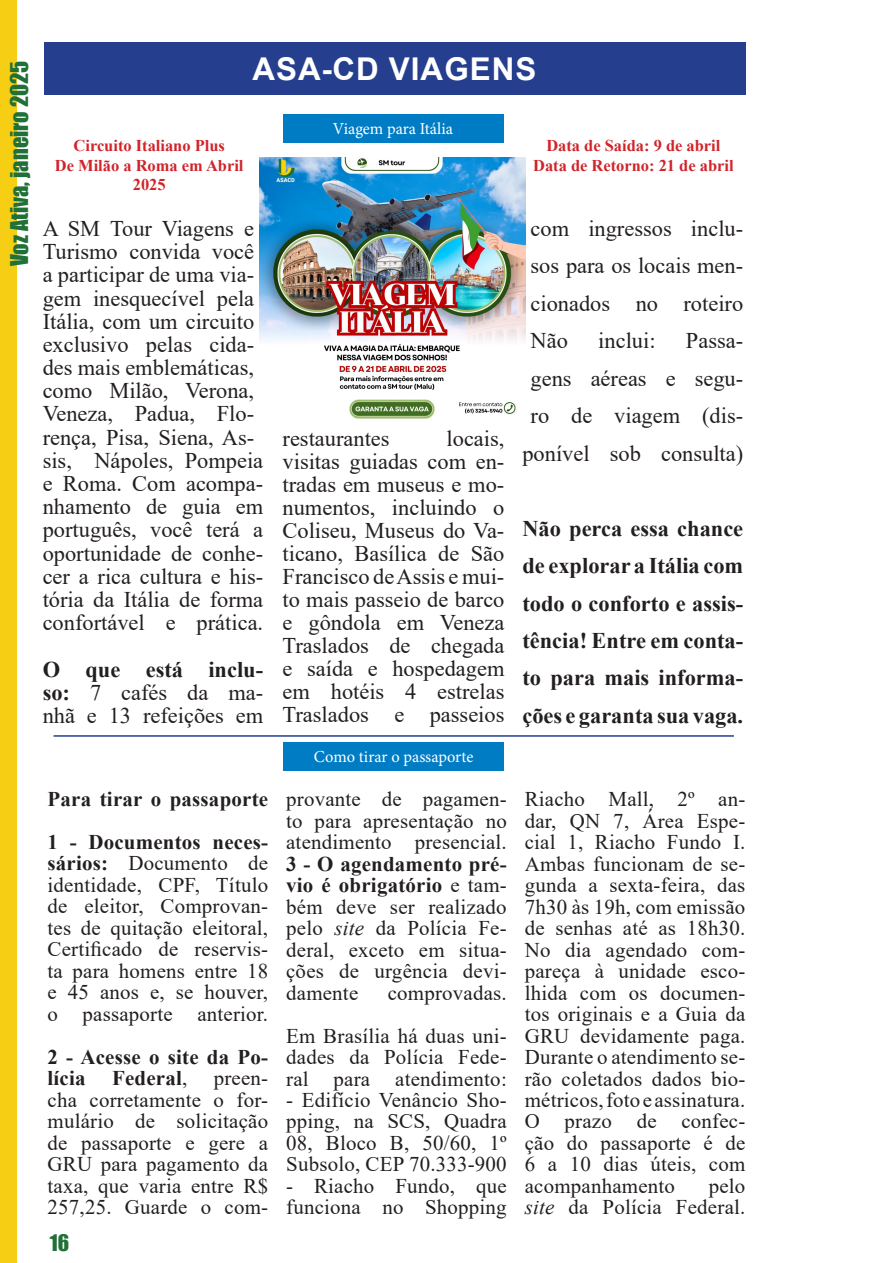
<style>
.page{position:relative;width:893px;height:1263px;background:#fff}
.page>*{position:absolute;margin:0;border:0;box-sizing:border-box;transform-origin:0 0}
.t1{font:700 31.35px "Arial";letter-spacing:.035em;color:#fff}
.t2{font:22.5px "Impact";color:#207038}
.t3{font:22.35px/23.2px "Times New Roman";color:#231f20;text-align:justify}
.t4{font:700 22.35px/37.5px "Times New Roman";color:#231f20;text-align:justify}
.t5{font:21px "Impact";color:#217038}
.t6{font:20.85px/21.5px "Times New Roman";letter-spacing:.01em;color:#231f20;text-align:justify}
.t7{font:700 20.85px/43px "Times New Roman";letter-spacing:.01em;color:#231f20}
.t8{font:16.8px "Minion Pro";color:#fff}
.t9{font:700 16.5px/19.5px "Times New Roman";color:#d1232a;text-align:center}
.s1{font-weight:700}
.s2{font-weight:400}
.s3{font-style:italic}
</style>
<div class="page">
<div style="left:0;top:0;width:17px;height:1263px;background:#f6cf15"></div>
<hr style="left:54px;top:735px;width:680px;height:2px;background:#253f8e">
<div style="left:44px;top:43px;width:701px;height:52px;background:#253f8e"></div>
<img style="left:260px;top:158px;width:265px;height:261px">
<div style="left:283px;top:114px;width:220px;height:28px;background:#007cc4"></div>
<div style="left:284px;top:742px;width:220px;height:28px;background:#007cc4"></div>
<p class="t2" style="left:2px;top:266px;width:207px;rotate:-90deg">Voz Ativa, janeiro 2025</p>
<p class="t1" style="left:252px;top:47px;width:286px">ASA-CD VIAGENS</p>
<p class="t8" style="left:333px;top:118px;width:122px">Viagem para Itália</p>
<p class="t9" style="left:55px;top:135px;width:190px">Circuito Italiano Plus<br>De Milão a Roma em Abril<br>2025</p>
<p class="t9" style="left:533px;top:135px;width:202px">Data de Saída: 9 de abril<br>Data de Retorno: 21 de abril</p>
<p class="t3" style="left:43px;top:216px;width:222px;text-align:left">A SM Tour Viagens e<br>Turismo convida você a participar de uma via&shy;gem inesquecível pela<br>Itália, com um circuito exclusivo pelas cida&shy;des mais emblemáticas, como Milão, Verona,<br>Veneza, Padua, Flo&shy;rença, Pisa, Siena, As&shy;sis, Nápoles, Pompeia e Roma. Com acompa&shy;nhamento de guia em português, você terá a oportunidade de conhe&shy;cer a rica cultura e his&shy;tória da Itália de forma confortável e prática.</p>
<p class="t3" style="left:43px;top:657px;width:222px"><span class="s1">O que está inclu&shy;so:</span> 7 cafés da ma&shy;nhã e 13 refeições em</p>
<p class="t7" style="left:48px;top:777px;width:222px">Para tirar o passaporte<br>1 - Documentos neces-</p>
<p class="t6" style="left:48px;top:852px;width:222px"><span class="s1">sários:</span> Documento de identidade, CPF, Título de eleitor, Comprovan&shy;tes de quitação eleitoral, Certificado de reservis&shy;ta para homens entre 18 e 45 anos e, se houver, o passaporte anterior.</p>
<p class="t7" style="left:48px;top:1045px;width:222px;line-height:21.5px">2 - Acesse o site da Po&shy;lícia</p>
<p class="t7" style="left:112px;top:1056px;width:77px">Federal<span class="s2">,</span></p>
<p class="t6" style="left:48px;top:1067px;width:222px;text-indent:166px">preen&shy;cha corretamente o for&shy;mulário de solicitação de passaporte e gere a GRU para pagamento da taxa, que varia entre R$ 257,25. Guarde o com-</p>
<p class="t5" style="left:50px;top:1226px;width:21px">16</p>
<p class="t3" style="left:283px;top:426px;width:223px;text-indent:164px">locais, visitas guiadas com en&shy;tradas em museus e mo&shy;numentos, incluindo o Coliseu, Museus do Va&shy;ticano, Basílica de São Francisco de Assis e mui&shy;to mais passeio de barco e gôndola em Veneza Traslados de chegada e saída e hospedagem em hotéis 4 estrelas Traslados e passeios</p>
<p class="t3" style="left:283px;top:426px;width:109px">restaurantes</p>
<p class="t8" style="left:314px;top:745px;width:161px">Como tirar o passaporte</p>
<p class="t6" style="left:286px;top:788px;width:222px">provante de pagamen&shy;to para apresentação no atendimento presencial.<br><span class="s1">3 - O agendamento pré&shy;vio é obrigatório</span> e tam&shy;bém deve ser realizado pelo <span class="s3">site</span> da Polícia Fe&shy;deral, exceto em situa&shy;ções de urgência devi&shy;damente</p>
<p class="t6" style="left:286px;top:970px;width:222px;line-height:42.9px;text-align:right">comprovadas.<br>Em Brasília há duas uni-</p>
<p class="t6" style="left:286px;top:1046px;width:222px">dades da Polícia Fede&shy;ral para atendimento:</p>
<p class="t6" style="left:286px;top:1089px;width:222px">- Edifício Venâncio Sho&shy;pping, na SCS, Quadra 08, Bloco B, 50/60, 1º Subsolo, CEP 70.333-900</p>
<p class="t6" style="left:286px;top:1174px;width:222px">- Riacho Fundo, que funciona no Shopping</p>
<p class="t3" style="left:531px;top:209px;width:214px;line-height:37.5px">com ingressos inclu&shy;sos para os locais men&shy;cionados no roteiro Não</p>
<p class="t3" style="left:598px;top:328px;width:59px">inclui:</p>
<p class="t3" style="left:522px;top:321px;width:222px;line-height:37.5px;text-align:right">Passa-<br>gens aéreas e segu&shy;ro de viagem (dis&shy;ponível sob consulta)</p>
<p class="t4" style="left:522px;top:509px;width:222px">Não perca essa chance de explorar a Itália com todo o conforto e assis&shy;tência! Entre em conta&shy;to para mais informa&shy;ções e garanta sua vaga.</p>
<p class="t6" style="left:525px;top:788px;width:222px">Riacho Mall, 2º an&shy;dar, QN 7, Área Espe&shy;cial 1, Riacho Fundo I.<br>Ambas funcionam de se&shy;gunda a sexta-feira, das 7h30 às 19h, com emissão de senhas até as 18h30.</p>
<p class="t6" style="left:525px;top:938px;width:222px">No dia agendado com&shy;pareça à unidade esco&shy;lhida com os documen&shy;tos originais e a Guia da GRU devidamente paga.<br>Durante o atendimento se&shy;rão coletados dados bio&shy;métricos, foto e assinatura.<br>O prazo de confec&shy;ção do passaporte é de 6 a 10 dias úteis, com acompanhamento</p>
<p class="t6" style="left:525px;top:1174px;width:222px;text-align:right">pelo<br><span class="s3">site</span> da Polícia Federal.</p>
</div>
